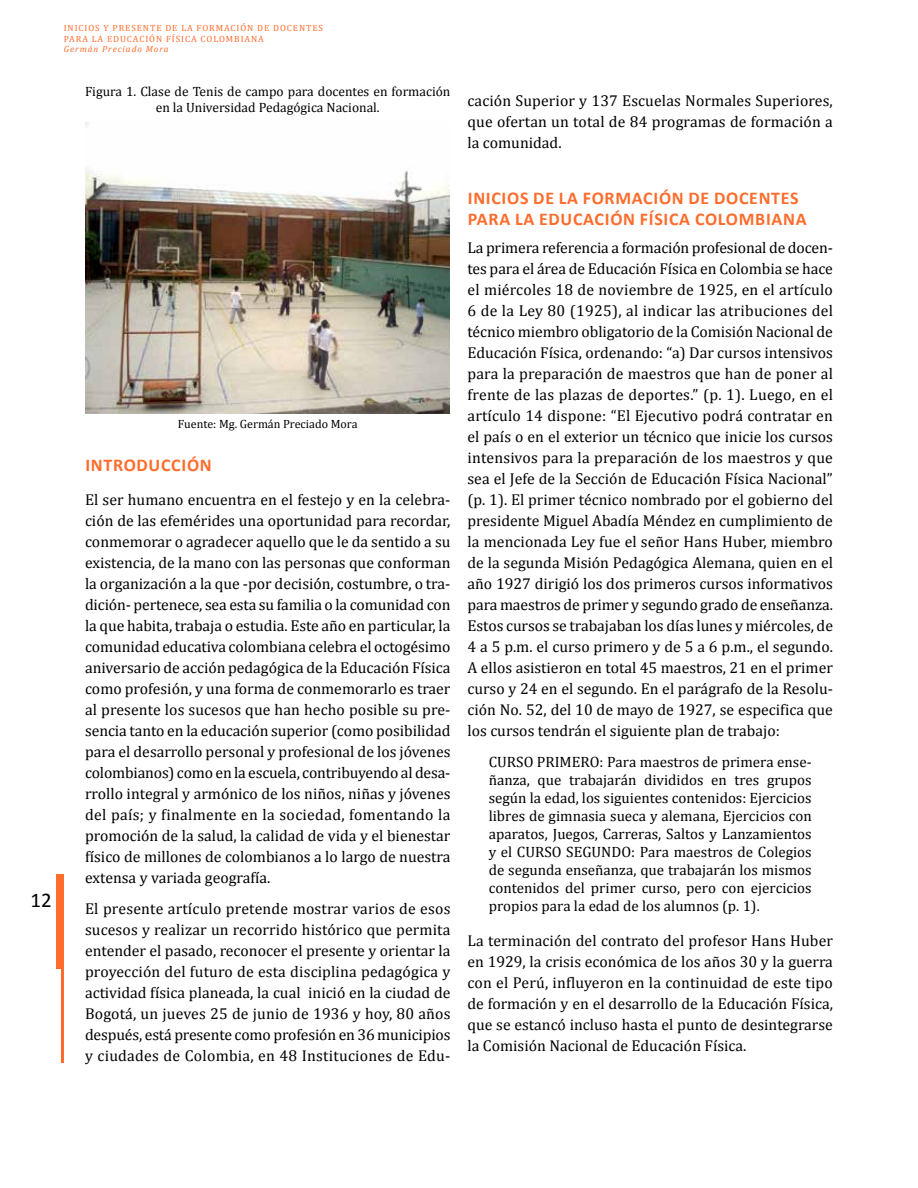
<style>
.page{position:relative;width:918px;height:1188px;background:#fff}
.page>*{position:absolute;margin:0;border:0;box-sizing:border-box;transform-origin:0 0}
.t1{font:21px "Calibri";color:#000}
.t2{font:700 18px/21.6px "Calibri";letter-spacing:.04em;color:#ff6c2c}
.t3{font:15.75px/21px "Cambria";color:#000;text-align:justify}
.t4{font:15px/18px "Cambria";color:#000;text-align:justify}
.t5{font:13.5px/16.2px "Cambria";color:#000;text-align:center}
.t6{font:12px "Cambria";color:#000}
.t7{font:9px/10.5px "Cambria";letter-spacing:.1em;color:#ff6c2c}
.t8{font:italic 9px "Cambria";letter-spacing:.1em;color:#ff6c2c}
</style>
<div class="page">
<div style="left:56px;top:874px;width:6px;height:95px;background:#ff6c2c"></div>
<hr style="left:62px;top:874px;width:2px;height:188px;background:#ff6c2c">
<img style="left:85px;top:122px;width:365px;height:292px">
<p class="t7" style="left:64px;top:23px;width:261px">INICIOS Y PRESENTE DE LA FORMACIÓN DE DOCENTES<br>PARA LA EDUCACIÓN FÍSICA COLOMBIANA</p>
<p class="t8" style="left:64px;top:43px;width:106px">Germán Preciado Mora</p>
<p class="t5" style="left:85px;top:83px;width:367px">Figura 1. Clase de Tenis de campo para docentes en formación en la Universidad Pedagógica Nacional.</p>
<h1 class="t1" style="left:30px;top:887px;width:23px">12</h1>
<p class="t6" style="left:178px;top:417px;width:181px">Fuente: Mg. Germán Preciado Mora</p>
<p class="t2" style="left:85px;top:454px;width:128px">INTRODUCCIÓN</p>
<p class="t3" style="left:85px;top:489px;width:367px">El ser humano encuentra en el festejo y en la celebra&shy;ción de las efemérides una oportunidad para recordar, conmemorar o agradecer aquello que le da sentido a su existencia, de la mano con las personas que conforman la organización a la que -por decisión, costumbre, o tra&shy;dición- pertenece, sea esta su familia o la comunidad con la que habita, trabaja o estudia. Este año en particular, la comunidad educativa colombiana celebra el octogésimo aniversario de acción pedagógica de la Educación Física como profesión, y una forma de conmemorarlo es traer al presente los sucesos que han hecho posible su pre&shy;sencia tanto en la educación superior (como posibilidad para el desarrollo personal y profesional de los jóvenes colombianos) como en la escuela, contribuyendo al desa&shy;rrollo integral y armónico de los niños, niñas y jóvenes del país; y finalmente en la sociedad, fomentando la promoción de la salud, la calidad de vida y el bienestar físico de millones de colombianos a lo largo de nuestra extensa y variada geografía.</p>
<p class="t3" style="left:85px;top:899px;width:367px">El presente artículo pretende mostrar varios de esos sucesos y realizar un recorrido histórico que permita entender el pasado, reconocer el presente y orientar la proyección del futuro de esta disciplina pedagógica y actividad física planeada, la cual inició en la ciudad de Bogotá, un jueves 25 de junio de 1936 y hoy, 80 años después, está presente como profesión en 36 municipios y ciudades de Colombia, en 48 Instituciones de Edu-</p>
<p class="t3" style="left:467px;top:90px;width:367px">cación Superior y 137 Escuelas Normales Superiores, que ofertan un total de 84 programas de formación a la comunidad.</p>
<p class="t2" style="left:468px;top:187px;width:340px">INICIOS DE LA FORMACIÓN DE DOCENTES<br>PARA LA EDUCACIÓN FÍSICA COLOMBIANA</p>
<p class="t3" style="left:468px;top:237px;width:367px">La primera referencia a formación profesional de docen&shy;tes para el área de Educación Física en Colombia se hace el miércoles 18 de noviembre de 1925, en el artículo 6 de la Ley 80 (1925), al indicar las atribuciones del técnico miembro obligatorio de la Comisión Nacional de Educación Física, ordenando: “a) Dar cursos intensivos para la preparación de maestros que han de poner al frente de las plazas de deportes.” (p. 1). Luego, en el artículo 14 dispone: “El Ejecutivo podrá contratar en el país o en el exterior un técnico que inicie los cursos intensivos para la preparación de los maestros y que sea el Jefe de la Sección de Educación Física Nacional” (p. 1). El primer técnico nombrado por el gobierno del presidente Miguel Abadía Méndez en cumplimiento de la mencionada Ley fue el señor Hans Huber, miembro de la segunda Misión Pedagógica Alemana, quien en el año 1927 dirigió los dos primeros cursos informativos para maestros de primer y segundo grado de enseñanza.<br>Estos cursos se trabajaban los días lunes y miércoles, de 4 a 5 p.m. el curso primero y de 5 a 6 p.m., el segundo.<br>A ellos asistieron en total 45 maestros, 21 en el primer curso y 24 en el segundo. En el parágrafo de la Resolu&shy;ción No. 52, del 10 de mayo de 1927, se especifica que los cursos tendrán el siguiente plan de trabajo:</p>
<p class="t4" style="left:489px;top:753px;width:324px">CURSO PRIMERO: Para maestros de primera ense&shy;ñanza, que trabajarán divididos en tres grupos según la edad, los siguientes contenidos: Ejercicios libres de gimnasia sueca y alemana, Ejercicios con aparatos, Juegos, Carreras, Saltos y Lanzamientos y el CURSO SEGUNDO: Para maestros de Colegios de segunda enseñanza, que trabajarán los mismos contenidos del primer curso, pero con ejercicios propios para la edad de los alumnos (p. 1).</p>
<p class="t3" style="left:468px;top:930px;width:367px">La terminación del contrato del profesor Hans Huber en 1929, la crisis económica de los años 30 y la guerra con el Perú, influyeron en la continuidad de este tipo de formación y en el desarrollo de la Educación Física, que se estancó incluso hasta el punto de desintegrarse la Comisión Nacional de Educación Física.</p>
</div>
